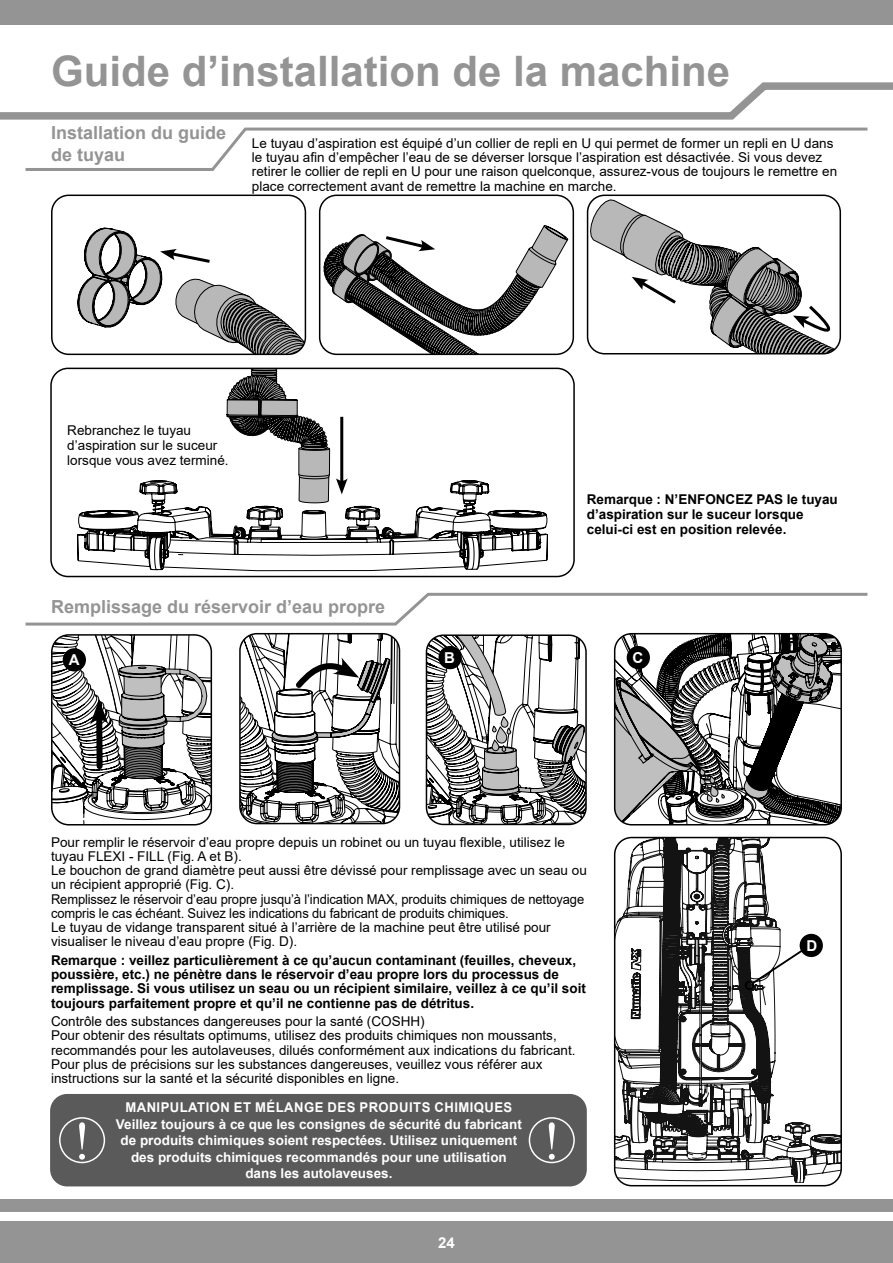
<style>
.page{position:relative;width:893px;height:1263px;background:#949494}
.page>*{position:absolute;margin:0;border:0;box-sizing:border-box;transform-origin:0 0}
.t1{font:54px "Times New Roman";color:#fff}
.t2{font:700 42px "Arial";color:#949494}
.t3{font:700 18px/21.6px "Arial";color:#949494}
.t4{font:700 15px "Arial";color:#fff}
.t5{font:13.5px/14.2px "Arial";color:#000}
.t6{font:700 13.5px/14.2px "Arial";color:#000}
.t7{font:700 13.5px/16.5px "Arial";color:#fff;text-align:center}
</style>
<div class="page">
<div style="left:0;top:1212px;width:893px;height:9px;background:#fff"></div>
<div style="left:0;top:26px;width:893px;height:1173px;background:#fff"></div>
<svg style="left:426px;top:637px;width:158px;height:187px"></svg>
<div style="left:426px;top:634px;width:161px;height:191px;border:2px solid #000;border-radius:17px"></div>
<svg style="left:615px;top:634px;width:226px;height:191px"></svg>
<div style="left:614px;top:633px;width:228px;height:192px;border:2px solid #000;border-radius:17px"></div>
<div style="left:438px;top:646px;width:24px;height:23px;background:#000;border-radius:50%"></div>
<div style="left:627px;top:646px;width:23px;height:23px;background:#000;border-radius:50%"></div>
<svg style="left:52px;top:635px;width:159px;height:190px"></svg>
<div style="left:50px;top:368px;width:525px;height:209px;border:2px solid #000;border-radius:17px"></div>
<svg style="left:52px;top:195px;width:253px;height:159px"></svg>
<svg style="left:322px;top:195px;width:251px;height:159px"></svg>
<svg style="left:77px;top:368px;width:471px;height:204px"></svg>
<svg style="left:590px;top:195px;width:252px;height:159px"></svg>
<svg style="left:615px;top:837px;width:226px;height:346px"></svg>
<div style="left:614px;top:837px;width:228px;height:349px;border:2px solid #000;border-radius:17px"></div>
<svg style="left:750px;top:944px;width:61px;height:42px"></svg>
<div style="left:745px;top:981px;width:9px;height:9px;border:2px solid #000;border-radius:50%"></div>
<div style="left:800px;top:934px;width:23px;height:23px;background:#000;border-radius:50%"></div>
<svg style="left:240px;top:634px;width:159px;height:189px"></svg>
<div style="left:50px;top:1094px;width:537px;height:92px;background:#5a5a5a;border-radius:17px"></div>
<div style="left:59px;top:1117px;width:46px;height:46px;border:2px solid #fff;border-radius:50%"></div>
<div style="left:529px;top:1117px;width:46px;height:46px;border:2px solid #fff;border-radius:50%"></div>
<svg style="left:25px;top:592px;width:843px;height:34px"></svg>
<svg style="left:0;top:82px;width:893px;height:89px"></svg>
<h2 class="t2" style="left:51px;top:42px;width:681px">Guide d’installation de la machine</h2>
<h3 class="t3" style="left:51px;top:122px;width:177px">Installation du guide de tuyau</h3>
<p class="t5" style="left:252px;top:136px;width:587px">Le tuyau d’aspiration est équipé d’un collier de repli en U qui permet de former un repli en U dans le tuyau afin d’empêcher l’eau de se déverser lorsque l’aspiration est désactivée. Si vous devez retirer le collier de repli en U pour une raison quelconque, assurez-vous de toujours le remettre en place correctement avant de remettre la machine en marche.</p>
<p class="t5" style="left:67px;top:422px;width:163px;line-height:15px">Rebranchez le tuyau d’aspiration sur le suceur lorsque vous avez terminé.</p>
<p class="t6" style="left:587px;top:492px;width:253px;line-height:15px">Remarque : N’ENFONCEZ PAS le tuyau d’aspiration sur le suceur lorsque celui-ci est en position relevée.</p>
<h3 class="t3" style="left:51px;top:596px;width:336px">Remplissage du réservoir d’eau propre</h3>
<p class="t4" style="left:69px;top:649px;width:12px">A</p>
<p class="t4" style="left:444px;top:647px;width:12px">B</p>
<p class="t4" style="left:632px;top:647px;width:12px">C</p>
<p class="t5" style="left:51px;top:835px;width:537px">Pour remplir le réservoir d’eau propre depuis un robinet ou un tuyau flexible, utilisez le tuyau FLEXI - FILL (Fig. A et B).<br>Le bouchon de grand diamètre peut aussi être dévissé pour remplissage avec un seau ou un récipient approprié (Fig. C).<br>Remplissez le réservoir d’eau propre jusqu’à l’indication MAX, produits chimiques de nettoyage compris le cas échéant. Suivez les indications du fabricant de produits chimiques.<br>Le tuyau de vidange transparent situé à l’arrière de la machine peut être utilisé pour visualiser le niveau d’eau propre (Fig. D).</p>
<p class="t6" style="left:51px;top:953px;width:536px">Remarque : veillez particulièrement à ce qu’aucun contaminant (feuilles, cheveux, poussière, etc.) ne pénètre dans le réservoir d’eau propre lors du processus de remplissage. Si vous utilisez un seau ou un récipient similaire, veillez à ce qu’il soit toujours parfaitement propre et qu’il ne contienne pas de détritus.</p>
<p class="t5" style="left:51px;top:1014px;width:526px">Contrôle des substances dangereuses pour la santé (COSHH)<br>Pour obtenir des résultats optimums, utilisez des produits chimiques non moussants, recommandés pour les autolaveuses, dilués conformément aux indications du fabricant.<br>Pour plus de précisions sur les substances dangereuses, veuillez vous référer aux instructions sur la santé et la sécurité disponibles en ligne.</p>
<h1 class="t1" style="left:73px;top:1103px;width:19px">!</h1>
<p class="t7" style="left:116px;top:1099px;width:407px">MANIPULATION ET MÉLANGE DES PRODUITS CHIMIQUES Veillez toujours à ce que les consignes de sécurité du fabricant de produits chimiques soient respectées. Utilisez uniquement des produits chimiques recommandés pour une utilisation dans les autolaveuses.</p>
<p class="t4" style="left:438px;top:1232px;width:18px">24</p>
<p class="t4" style="left:806px;top:935px;width:12px">D</p>
</div>
